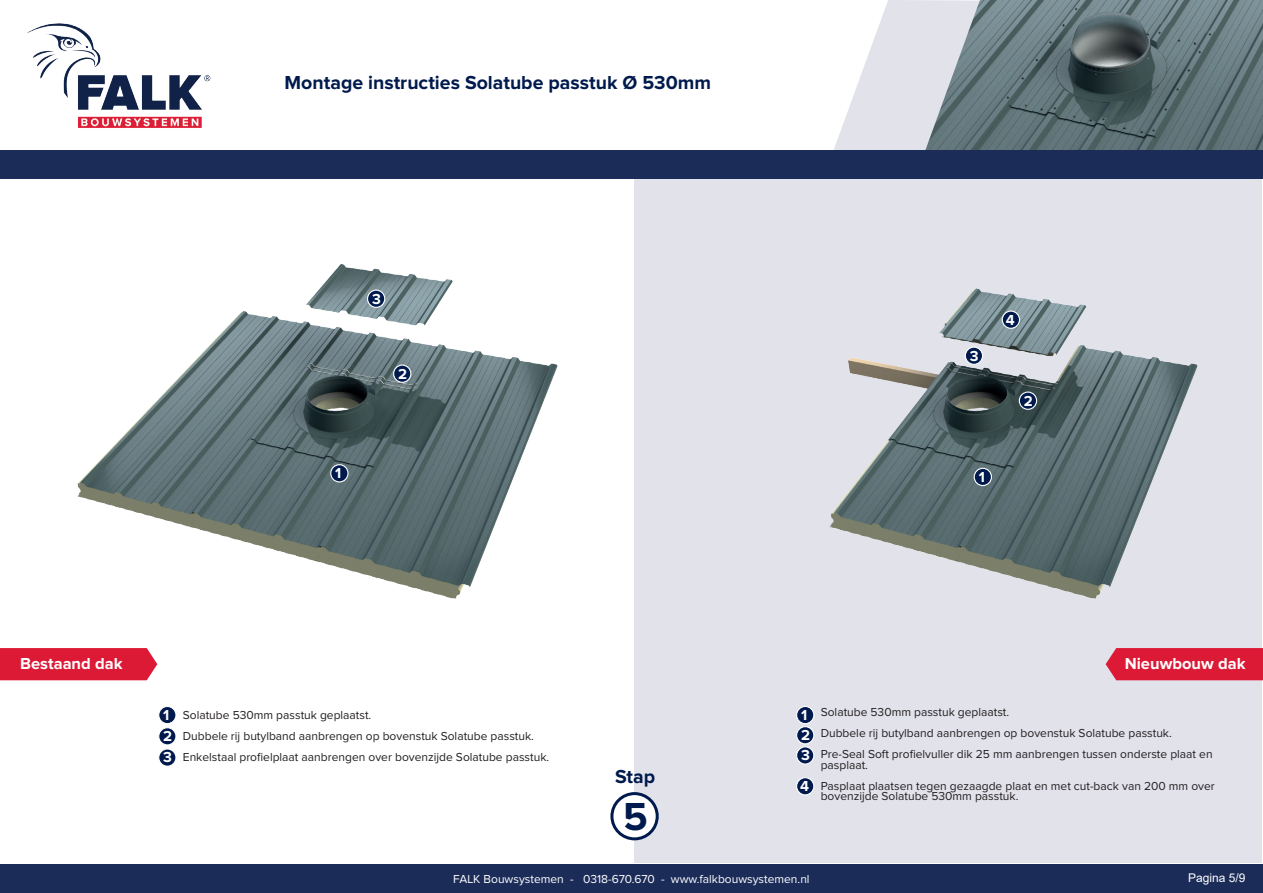
<style>
.page{position:relative;width:1263px;height:893px;background:#fff}
.page>*{position:absolute;margin:0;border:0;box-sizing:border-box;transform-origin:0 0}
.t1{font:700 40.5px "Proxima Nova";color:#001a4d}
.t2{font:700 19.5px "Proxima Nova";color:#001a4d}
.t3{font:700 16.5px "Proxima Nova";color:#fff}
.t4{font:700 15px/20.2px "Proxima Nova";color:#fff}
.t5{font:12px/21px "Proxima Nova";color:#231f20}
.t6{font:12px "Proxima Nova";color:#fff}
.t7{font:12px "Arial";color:#fff}
.s1{font-weight:700;font-size:15px;color:#fff}
</style>
<div class="page">
<div style="left:634px;top:179px;width:628px;height:684px;background:#e2e2eb"></div>
<svg style="left:834px;top:0;width:89px;height:150px"></svg>
<img style="left:923px;top:0;width:340px;height:150px">
<div style="left:0;top:150px;width:1263px;height:29px;background:#1c2c59"></div>
<div style="left:0;top:864px;width:1263px;height:29px;background:#1c2c59"></div>
<img style="left:27px;top:23px;width:184px;height:105px">
<div style="left:1216px;top:648px;width:47px;height:32px;background:#dc1a36"></div>
<div style="left:0;top:648px;width:49px;height:32px;background:#dc1a36"></div>
<div style="left:612px;top:794px;width:45px;height:45px;background:#fff;border-radius:50%"></div>
<div style="left:610px;top:792px;width:49px;height:48px;border:3px solid #001a4d;border-radius:50%"></div>
<img style="left:49px;top:264px;width:509px;height:417px">
<img style="left:829px;top:288px;width:387px;height:393px">
<div style="left:159px;top:706px;width:17px;height:18px;background:#001a4d;border-radius:50%"></div>
<div style="left:158px;top:706px;width:19px;height:18px;border:1px solid #fff;border-radius:50%"></div>
<div style="left:159px;top:728px;width:17px;height:17px;background:#001a4d;border-radius:50%"></div>
<div style="left:158px;top:727px;width:19px;height:18px;border:1px solid #fff;border-radius:50%"></div>
<div style="left:797px;top:706px;width:17px;height:18px;background:#001a4d;border-radius:50%"></div>
<div style="left:796px;top:706px;width:18px;height:18px;border:1px solid #fff;border-radius:50%"></div>
<div style="left:331px;top:465px;width:17px;height:17px;background:#001a4d;border-radius:50%"></div>
<div style="left:330px;top:464px;width:19px;height:18px;border:1px solid #fff;border-radius:50%"></div>
<div style="left:159px;top:749px;width:17px;height:17px;background:#001a4d;border-radius:50%"></div>
<div style="left:158px;top:748px;width:19px;height:19px;border:1px solid #fff;border-radius:50%"></div>
<div style="left:797px;top:727px;width:17px;height:17px;background:#001a4d;border-radius:50%"></div>
<div style="left:796px;top:726px;width:18px;height:18px;border:1px solid #fff;border-radius:50%"></div>
<div style="left:797px;top:747px;width:17px;height:17px;background:#001a4d;border-radius:50%"></div>
<div style="left:796px;top:746px;width:18px;height:19px;border:1px solid #fff;border-radius:50%"></div>
<div style="left:394px;top:365px;width:17px;height:17px;background:#001a4d;border-radius:50%"></div>
<div style="left:393px;top:365px;width:18px;height:18px;border:1px solid #fff;border-radius:50%"></div>
<div style="left:368px;top:290px;width:17px;height:17px;background:#001a4d;border-radius:50%"></div>
<div style="left:367px;top:290px;width:18px;height:18px;border:1px solid #fff;border-radius:50%"></div>
<div style="left:974px;top:468px;width:17px;height:17px;background:#001a4d;border-radius:50%"></div>
<div style="left:974px;top:468px;width:18px;height:18px;border:1px solid #fff;border-radius:50%"></div>
<div style="left:1019px;top:392px;width:17px;height:17px;background:#001a4d;border-radius:50%"></div>
<div style="left:1019px;top:392px;width:18px;height:18px;border:1px solid #fff;border-radius:50%"></div>
<div style="left:965px;top:347px;width:17px;height:17px;background:#001a4d;border-radius:50%"></div>
<div style="left:965px;top:347px;width:18px;height:18px;border:1px solid #fff;border-radius:50%"></div>
<div style="left:1002px;top:311px;width:17px;height:17px;background:#001a4d;border-radius:50%"></div>
<div style="left:1002px;top:311px;width:18px;height:18px;border:1px solid #fff;border-radius:50%"></div>
<div style="left:797px;top:778px;width:17px;height:17px;background:#001a4d;border-radius:50%"></div>
<div style="left:796px;top:777px;width:18px;height:18px;border:1px solid #fff;border-radius:50%"></div>
<h2 class="t2" style="left:285px;top:73px;width:428px">Montage instructies Solatube passtuk Ø 530mm</h2>
<p class="t4" style="left:372px;top:289px;width:10px">3</p>
<p class="t4" style="left:398px;top:364px;width:10px">2</p>
<p class="t4" style="left:335px;top:464px;width:8px">1</p>
<p class="t4" style="left:970px;top:346px;width:10px">3</p>
<p class="t4" style="left:1006px;top:310px;width:10px">4</p>
<p class="t4" style="left:1024px;top:391px;width:10px">2</p>
<p class="t4" style="left:979px;top:467px;width:8px">1</p>
<h3 class="t3" style="left:20px;top:656px;width:104px">Bestaand dak</h3>
<h3 class="t3" style="left:1125px;top:656px;width:122px">Nieuwbouw dak</h3>
<p class="t5" style="left:183px;top:705px;width:368px;text-indent:-20px"><span class="s1">1</span> Solatube 530mm passtuk geplaatst.<br>Dubbele rij butylband aanbrengen op bovenstuk Solatube passtuk.<br>Enkelstaal profielplaat aanbrengen over bovenzijde Solatube passtuk.</p>
<p class="t4" style="left:163px;top:727px;width:10px">2</p>
<p class="t4" style="left:163px;top:748px;width:10px">3</p>
<h2 class="t2" style="left:615px;top:767px;width:41px">Stap</h2>
<h1 class="t1" style="left:623px;top:798px;width:26px">5</h1>
<p class="t5" style="left:821px;top:702px;width:393px;text-indent:-20px"><span class="s1">1</span> Solatube 530mm passtuk geplaatst.<br>Dubbele rij butylband aanbrengen op bovenstuk Solatube passtuk.<br>Pre-Seal Soft profielvuller dik 25 mm aanbrengen tussen onderste plaat en</p>
<p class="t5" style="left:821px;top:755px;width:396px">pasplaat.<br>Pasplaat plaatsen tegen gezaagde plaat en met cut-back van 200 mm over</p>
<p class="t5" style="left:821px;top:786px;width:199px">bovenzijde Solatube 530mm passtuk.</p>
<p class="t4" style="left:801px;top:726px;width:10px">2<br>3</p>
<p class="t4" style="left:800px;top:777px;width:10px">4</p>
<p class="t6" style="left:453px;top:873px;width:358px">FALK Bouwsystemen - 0318-670.670 - www.falkbouwsystemen.nl</p>
<p class="t7" style="left:1188px;top:869px;width:59px">Pagina 5/9</p>
</div>
